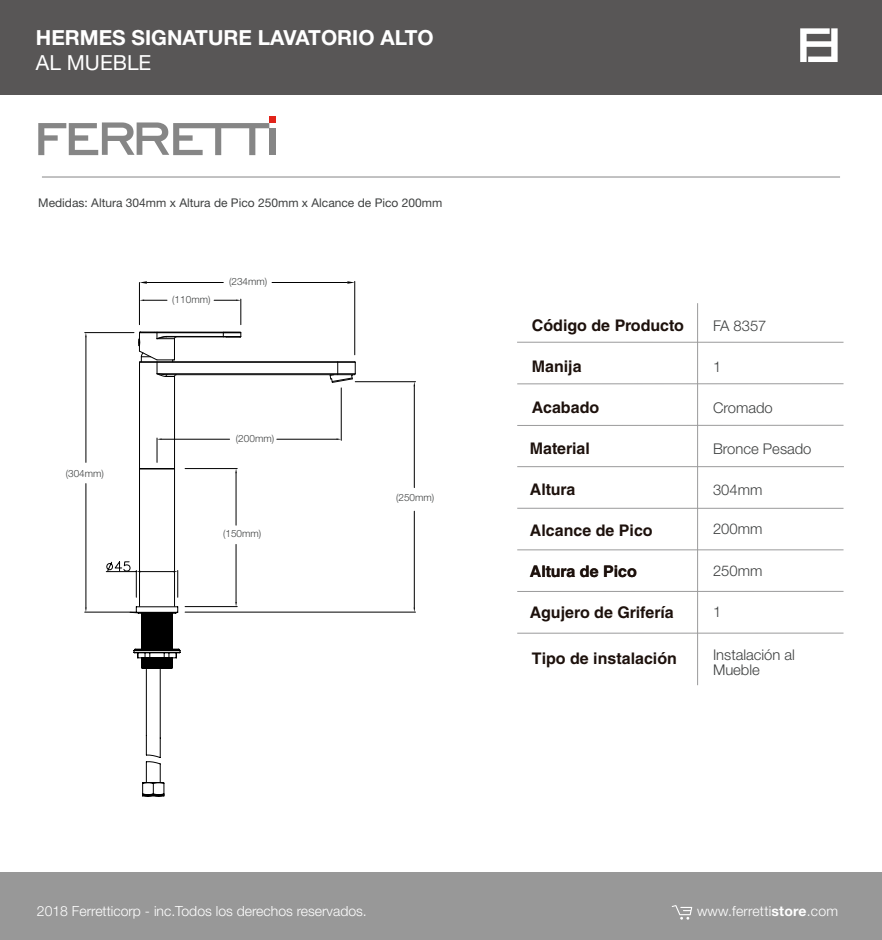
<style>
.page{position:relative;width:882px;height:940px;background:#fff}
.page>*{position:absolute;margin:0;border:0;box-sizing:border-box;transform-origin:0 0}
.t1{font:700 20.8px "Helvetica Neue LT Std";color:#fff}
.t2{font:20.8px "Helvetica Neue LT Std";color:#fff}
.t3{font:700 16px "Helvetica LT Std";color:#1d110c}
.t4{font:300 14.8px/15.2px "Helvetica Neue LT Std";color:#3e4040}
.t5{font:300 14px "Helvetica Neue LT Std";color:#fff}
.t6{font:12px "Helvetica Neue LT Std";color:#3e4040}
.t7{font:300 10px "Helvetica Neue LT Std";color:#3e4040}
.s1{font-weight:700}
</style>
<div class="page">
<div style="left:0;top:0;width:881px;height:95px;background:#585656"></div>
<svg style="left:800px;top:28px;width:37px;height:34px"></svg>
<div style="left:269px;top:128px;width:6px;height:27px;background:#868686"></div>
<svg style="left:38px;top:122px;width:231px;height:33px"></svg>
<div style="left:269px;top:116px;width:6px;height:7px;background:#e2231a"></div>
<div style="left:0;top:872px;width:881px;height:68px;background:#989898"></div>
<svg style="left:671px;top:905px;width:21px;height:15px"></svg>
<hr style="left:42px;top:176px;width:797px;height:2px;background:#9a9a9b">
<hr style="left:517px;top:342px;width:326px;height:1px;background:#9a9a9b">
<svg style="left:517px;top:424px;width:327px;height:2px"></svg>
<hr style="left:517px;top:466px;width:326px;height:1px;background:#9a9a9b">
<hr style="left:517px;top:508px;width:326px;height:1px;background:#9a9a9b">
<hr style="left:517px;top:549px;width:326px;height:1px;background:#9a9a9b">
<hr style="left:697px;top:303px;width:1px;height:382px;background:#9a9a9b">
<hr style="left:517px;top:591px;width:326px;height:1px;background:#9a9a9b">
<svg style="left:517px;top:383px;width:327px;height:2px"></svg>
<hr style="left:517px;top:633px;width:326px;height:1px;background:#9a9a9b">
<hr style="left:85px;top:332px;width:49px;height:1px;background:#000">
<hr style="left:85px;top:612px;width:51px;height:1px;background:#000">
<hr style="left:86px;top:337px;width:1px;height:125px;background:#000">
<hr style="left:86px;top:484px;width:1px;height:124px;background:#000">
<hr style="left:355px;top:382px;width:60px;height:1px;background:#000">
<hr style="left:185px;top:612px;width:230px;height:1px;background:#000">
<hr style="left:414px;top:386px;width:1px;height:102px;background:#000">
<hr style="left:414px;top:511px;width:1px;height:97px;background:#000">
<hr style="left:341px;top:388px;width:1px;height:52px;background:#000">
<hr style="left:277px;top:439px;width:59px;height:1px;background:#000">
<hr style="left:161px;top:439px;width:68px;height:1px;background:#000">
<svg style="left:157px;top:438px;width:4px;height:24px"></svg>
<hr style="left:185px;top:606px;width:52px;height:1px;background:#000">
<hr style="left:185px;top:468px;width:52px;height:1px;background:#000">
<hr style="left:236px;top:544px;width:1px;height:58px;background:#000">
<hr style="left:236px;top:473px;width:1px;height:52px;background:#000">
<hr style="left:174px;top:377px;width:1px;height:92px;background:#000">
<hr style="left:139px;top:362px;width:1px;height:107px;background:#000">
<hr style="left:167px;top:375px;width:187px;height:1px;background:#000">
<hr style="left:157px;top:374px;width:198px;height:1px;background:#000">
<hr style="left:140px;top:362px;width:214px;height:1px;background:#000">
<svg style="left:329px;top:361px;width:27px;height:22px"></svg>
<svg style="left:138px;top:332px;width:103px;height:45px"></svg>
<hr style="left:106px;top:572px;width:30px;height:1px;background:#000">
<svg style="left:107px;top:468px;width:73px;height:328px"></svg>
<hr style="left:147px;top:282px;width:76px;height:1px;background:#000">
<hr style="left:272px;top:282px;width:75px;height:1px;background:#000">
<hr style="left:354px;top:281px;width:1px;height:74px;background:#000">
<svg style="left:347px;top:281px;width:7px;height:3px"></svg>
<svg style="left:139px;top:281px;width:8px;height:3px"></svg>
<hr style="left:139px;top:283px;width:1px;height:42px;background:#000">
<svg style="left:214px;top:299px;width:27px;height:26px"></svg>
<svg style="left:139px;top:299px;width:28px;height:2px"></svg>
<h1 class="t1" style="left:36px;top:25px;width:399px">HERMES SIGNATURE LAVATORIO ALTO</h1>
<h1 class="t2" style="left:36px;top:50px;width:117px">AL MUEBLE</h1>
<p class="t6" style="left:38px;top:196px;width:405px">Medidas: Altura 304mm x Altura de Pico 250mm x Alcance de Pico 200mm</p>
<p class="t7" style="left:66px;top:467px;width:40px">(304mm)</p>
<p class="t7" style="left:172px;top:293px;width:40px">(110mm)</p>
<p class="t7" style="left:229px;top:275px;width:40px">(234mm)</p>
<p class="t7" style="left:236px;top:433px;width:40px">(200mm)</p>
<p class="t7" style="left:223px;top:528px;width:40px">(150mm)</p>
<p class="t7" style="left:396px;top:491px;width:40px">(250mm)</p>
<p class="t3" style="left:531px;top:316px;width:153px">Código de Producto</p>
<p class="t4" style="left:712px;top:318px;width:55px">FA 8357</p>
<p class="t3" style="left:531px;top:357px;width:51px">Manija</p>
<p class="t4" style="left:712px;top:359px;width:10px">1</p>
<p class="t3" style="left:531px;top:398px;width:69px">Acabado</p>
<p class="t4" style="left:712px;top:400px;width:61px">Cromado</p>
<p class="t3" style="left:529px;top:439px;width:61px">Material</p>
<p class="t4" style="left:712px;top:441px;width:100px">Bronce Pesado</p>
<p class="t3" style="left:529px;top:480px;width:47px">Altura</p>
<p class="t4" style="left:712px;top:482px;width:51px">304mm</p>
<p class="t3" style="left:529px;top:521px;width:124px">Alcance de Pico</p>
<p class="t4" style="left:712px;top:521px;width:51px">200mm</p>
<p class="t3" style="left:529px;top:562px;width:108px">Altura de Pico</p>
<p class="t4" style="left:712px;top:562px;width:51px">250mm</p>
<p class="t3" style="left:529px;top:603px;width:145px">Agujero de Grifería</p>
<p class="t4" style="left:712px;top:603px;width:10px">1</p>
<p class="t3" style="left:531px;top:649px;width:146px">Tipo de instalación</p>
<p class="t4" style="left:712px;top:647px;width:83px">Instalación al<br>Mueble</p>
<p class="t5" style="left:37px;top:903px;width:331px">2018 Ferretticorp - inc.Todos los derechos reservados.</p>
<p class="t5" style="left:696px;top:903px;width:142px">www.ferretti<span class="s1">store</span>.com</p>
</div>
